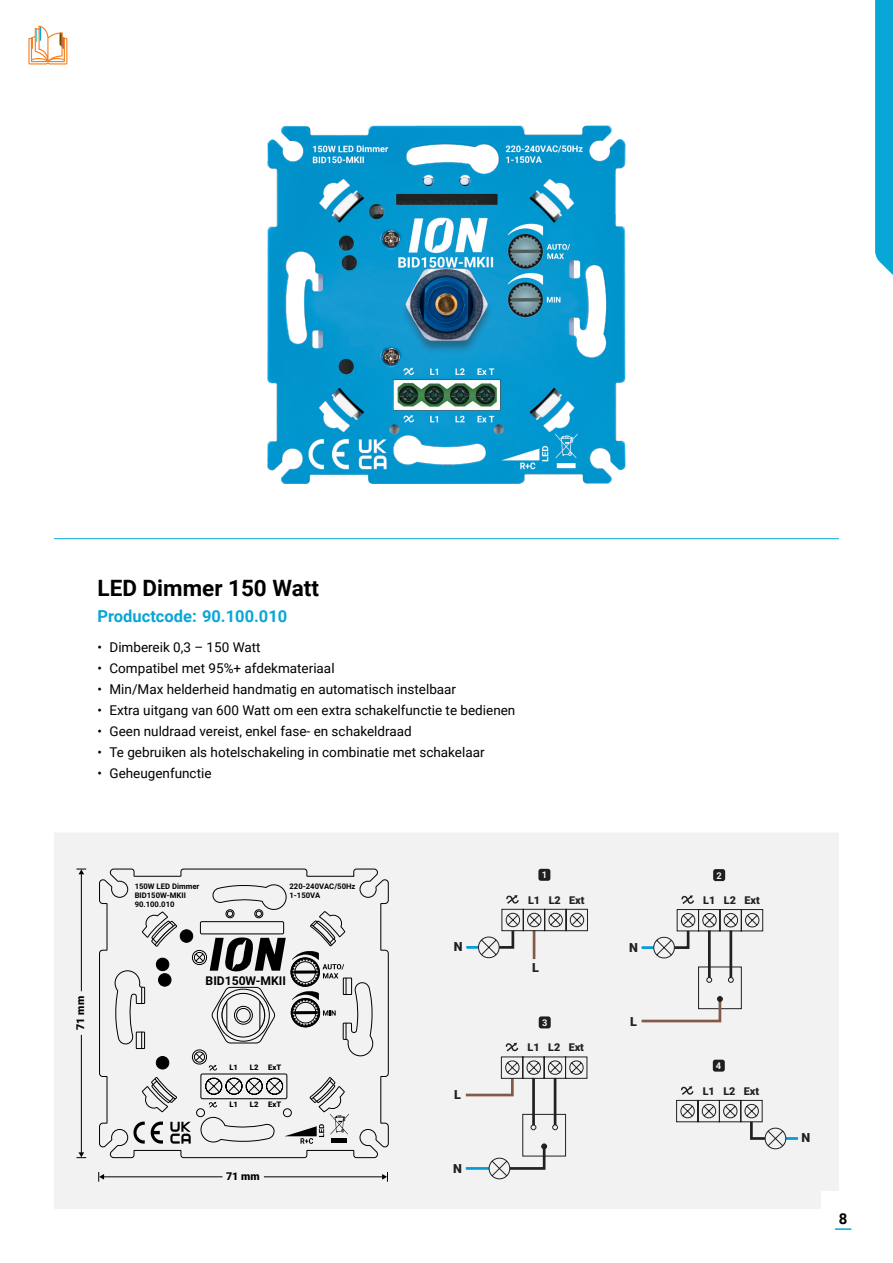
<style>
.page{position:relative;width:893px;height:1263px;background:#fff}
.page>*{position:absolute;margin:0;border:0;box-sizing:border-box;transform-origin:0 0}
.t1{font:700 22.5px "Roboto";color:#000}
.t2{font:700 16.5px "Roboto";color:#08a7d5}
.t3{font:700 15px "Roboto";color:#000}
.t4{font:13.5px "Roboto";color:#000}
.t5{font:900 12.6px "Roboto";color:#212121}
.t6{font:700 12.15px "Roboto";color:#000}
.t7{font:900 10.8px "Roboto";color:#212121}
.t8{font:900 10.8px "Roboto";color:#000}
.t9{font:700 9.3px "Roboto";color:#f2f3f3}
.t10{font:700 7.65px "Roboto";color:#000}
.t11{font:900 7.65px "Roboto";color:#000}
</style>
<div class="page">
<div style="left:54px;top:833px;width:785px;height:376px;background:#f2f2f2"></div>
<svg style="left:835px;top:1228px;width:16px;height:2px"></svg>
<hr style="left:54px;top:538px;width:785px;height:1px;background:#08a7d5">
<hr style="left:81px;top:1035px;width:1px;height:120px;background:#000">
<svg style="left:76px;top:869px;width:10px;height:5px"></svg>
<svg style="left:76px;top:1152px;width:10px;height:6px"></svg>
<hr style="left:81px;top:874px;width:1px;height:117px;background:#000">
<hr style="left:264px;top:1176px;width:121px;height:1px;background:#000">
<hr style="left:104px;top:1176px;width:118px;height:1px;background:#000">
<svg style="left:98px;top:1172px;width:6px;height:10px"></svg>
<svg style="left:382px;top:1172px;width:6px;height:10px"></svg>
<svg style="left:99px;top:868px;width:290px;height:290px"></svg>
<svg style="left:284px;top:1124px;width:40px;height:20px"></svg>
<div style="left:331px;top:1138px;width:16px;height:5px;background:#000"></div>
<svg style="left:330px;top:1113px;width:19px;height:21px"></svg>
<svg style="left:170px;top:1122px;width:21px;height:21px"></svg>
<svg style="left:133px;top:1121px;width:12px;height:22px"></svg>
<svg style="left:151px;top:1121px;width:12px;height:22px"></svg>
<svg style="left:141px;top:911px;width:206px;height:196px"></svg>
<div style="left:295px;top:962px;width:21px;height:20px;border:1px solid #000;border-radius:50%"></div>
<svg style="left:466px;top:895px;width:122px;height:65px"></svg>
<div style="left:538px;top:869px;width:12px;height:12px;background:#1f1f1f;border-radius:2px"></div>
<div style="left:698px;top:966px;width:44px;height:43px;border:1px solid #212121"></div>
<hr style="left:708px;top:930px;width:3px;height:48px;background:#212121">
<hr style="left:729px;top:930px;width:3px;height:48px;background:#212121">
<svg style="left:642px;top:895px;width:122px;height:65px"></svg>
<svg style="left:706px;top:976px;width:28px;height:7px"></svg>
<svg style="left:639px;top:996px;width:84px;height:28px"></svg>
<div style="left:713px;top:869px;width:12px;height:12px;background:#1f1f1f;border-radius:2px"></div>
<svg style="left:676px;top:1086px;width:122px;height:65px"></svg>
<div style="left:713px;top:1060px;width:12px;height:11px;background:#1f1f1f;border-radius:2px"></div>
<hr style="left:466px;top:1167px;width:23px;height:3px;background:#049bd7">
<div style="left:522px;top:1114px;width:44px;height:42px;border:1px solid #212121"></div>
<hr style="left:532px;top:1078px;width:3px;height:47px;background:#212121">
<hr style="left:554px;top:1078px;width:2px;height:47px;background:#212121">
<svg style="left:463px;top:1043px;width:125px;height:55px"></svg>
<svg style="left:530px;top:1124px;width:28px;height:7px"></svg>
<svg style="left:487px;top:1143px;width:60px;height:38px"></svg>
<div style="left:539px;top:1016px;width:12px;height:12px;background:#1f1f1f;border-radius:2px"></div>
<svg style="left:875px;top:0;width:18px;height:275px;background:#11aad6"></svg>
<img style="left:267px;top:125px;width:359px;height:359px">
<svg style="left:28px;top:26px;width:39px;height:39px"></svg>
<h1 class="t1" style="left:98px;top:573px;width:223px">LED Dimmer 150 Watt</h1>
<p class="t2" style="left:98px;top:604px;width:191px">Productcode: 90.100.010</p>
<p class="t4" style="left:98px;top:637px;width:165px">• Dimbereik 0,3 – 150 Watt</p>
<p class="t4" style="left:98px;top:658px;width:239px">• Compatibel met 95%+ afdekmateriaal</p>
<p class="t4" style="left:98px;top:679px;width:360px">• Min/Max helderheid handmatig en automatisch instelbaar</p>
<p class="t4" style="left:98px;top:700px;width:419px">• Extra uitgang van 600 Watt om een extra schakelfunctie te bedienen</p>
<p class="t4" style="left:98px;top:721px;width:316px">• Geen nuldraad vereist, enkel fase- en schakeldraad</p>
<p class="t4" style="left:98px;top:742px;width:389px">• Te gebruiken als hotelschakeling in combinatie met schakelaar</p>
<p class="t4" style="left:98px;top:763px;width:116px">• Geheugenfunctie</p>
<p class="t8" style="left:73px;top:1030px;width:35px;rotate:-90deg">71 mm</p>
<p class="t10" style="left:135px;top:881px;width:66px">150W LED Dimmer</p>
<p class="t10" style="left:290px;top:881px;width:67px">220-240VAC/50Hz</p>
<p class="t10" style="left:135px;top:890px;width:53px">BID150W-MKII</p>
<p class="t10" style="left:290px;top:890px;width:32px">1-150VA</p>
<p class="t10" style="left:135px;top:899px;width:41px">90.100.010</p>
<p class="t6" style="left:206px;top:972px;width:82px">BID150W-MKII</p>
<p class="t11" style="left:229px;top:1062px;width:10px">L1</p>
<p class="t11" style="left:250px;top:1062px;width:10px">L2</p>
<p class="t11" style="left:268px;top:1062px;width:15px">ExT</p>
<p class="t11" style="left:229px;top:1099px;width:10px">L1</p>
<p class="t11" style="left:250px;top:1099px;width:10px">L2</p>
<p class="t11" style="left:268px;top:1099px;width:15px">ExT</p>
<p class="t8" style="left:226px;top:1168px;width:35px">71 mm</p>
<p class="t5" style="left:454px;top:938px;width:10px">N</p>
<p class="t5" style="left:454px;top:1085px;width:8px">L</p>
<p class="t5" style="left:453px;top:1160px;width:10px">N</p>
<p class="t9" style="left:542px;top:868px;width:7px">1</p>
<p class="t7" style="left:528px;top:892px;width:58px">L1 L2 Ext</p>
<p class="t5" style="left:532px;top:959px;width:8px">L</p>
<p class="t9" style="left:542px;top:1016px;width:7px">3</p>
<p class="t7" style="left:527px;top:1040px;width:58px">L1 L2 Ext</p>
<p class="t5" style="left:629px;top:938px;width:10px">N</p>
<p class="t5" style="left:630px;top:1012px;width:8px">L</p>
<p class="t9" style="left:717px;top:869px;width:7px">2</p>
<p class="t7" style="left:703px;top:892px;width:58px">L1 L2 Ext</p>
<p class="t9" style="left:716px;top:1059px;width:7px">4</p>
<p class="t7" style="left:703px;top:1083px;width:58px">L1 L2 Ext</p>
<p class="t5" style="left:802px;top:1129px;width:10px">N</p>
<p class="t3" style="left:839px;top:1208px;width:10px">8</p>
</div>
